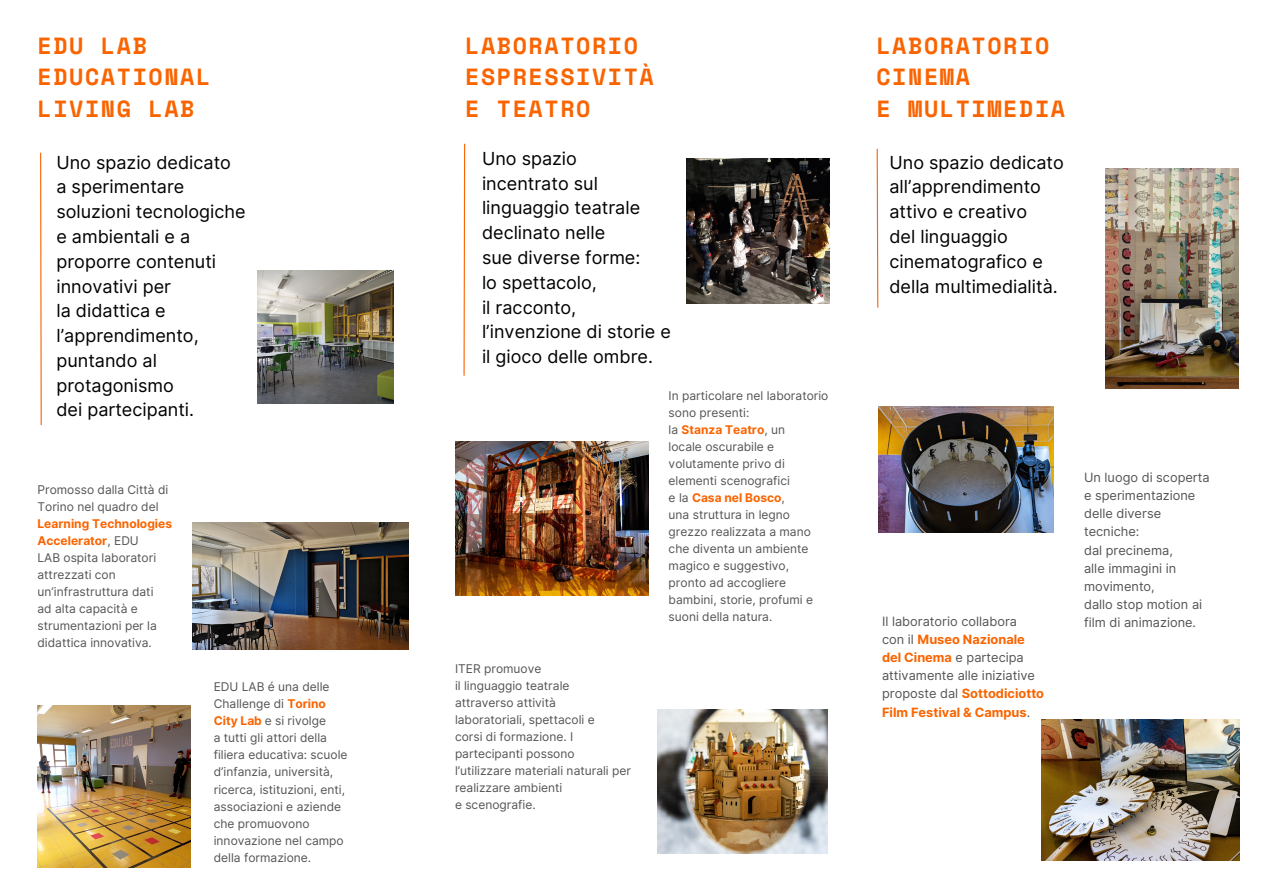
<style>
.page{position:relative;width:1263px;height:894px;background:#fff}
.page>*{position:absolute;margin:0;border:0;box-sizing:border-box;transform-origin:0 0}
.t1{font:700 23.25px "Space Mono";letter-spacing:.07em;color:#fa6400}
.t2{font:18px "Inter";color:#000}
.t3{font:12.75px "Inter";color:#545454}
.t4{font:700 12.75px "Inter";color:#fa6400}
.t5{font:12px/17px "Inter";color:#545454}
.t6{font:700 12px "Inter";color:#fa6400}
.s1{font-weight:400;color:#545454}
.s2{font-weight:700;color:#fa6400}
</style>
<div class="page">
<svg style="left:40px;top:152px;width:2px;height:274px"></svg>
<img style="left:257px;top:271px;width:136px;height:132px">
<img style="left:193px;top:522px;width:216px;height:127px">
<img style="left:38px;top:705px;width:152px;height:162px">
<svg style="left:463px;top:143px;width:3px;height:233px"></svg>
<img style="left:687px;top:158px;width:142px;height:145px">
<img style="left:455px;top:441px;width:193px;height:154px">
<img style="left:658px;top:709px;width:169px;height:144px">
<svg style="left:876px;top:148px;width:3px;height:160px"></svg>
<img style="left:1106px;top:169px;width:132px;height:219px">
<img style="left:878px;top:406px;width:176px;height:126px">
<img style="left:1041px;top:719px;width:198px;height:140px">
<p class="t1" style="left:38px;top:28px;width:111px">EDU LAB</p>
<p class="t1" style="left:38px;top:59px;width:174px">EDUCATIONAL</p>
<p class="t1" style="left:38px;top:91px;width:158px">LIVING LAB</p>
<p class="t2" style="left:56px;top:151px;width:176px">Uno spazio dedicato</p>
<p class="t2" style="left:56px;top:176px;width:129px">a sperimentare</p>
<p class="t2" style="left:56px;top:201px;width:191px">soluzioni tecnologiche</p>
<p class="t2" style="left:56px;top:226px;width:135px">e ambientali e a</p>
<p class="t2" style="left:56px;top:250px;width:161px">proporre contenuti</p>
<p class="t2" style="left:56px;top:275px;width:116px">innovativi per</p>
<p class="t2" style="left:56px;top:300px;width:111px">la didattica e</p>
<p class="t2" style="left:56px;top:324px;width:144px">l’apprendimento,</p>
<p class="t2" style="left:56px;top:349px;width:102px">puntando al</p>
<p class="t2" style="left:56px;top:374px;width:119px">protagonismo</p>
<p class="t2" style="left:56px;top:399px;width:139px">dei partecipanti.</p>
<p class="t5" style="left:38px;top:480px;width:132px">Promosso dalla Città di</p>
<p class="t5" style="left:38px;top:497px;width:122px">Torino nel quadro del</p>
<p class="t6" style="left:38px;top:516px;width:136px">Learning Technologies</p>
<p class="t6" style="left:38px;top:533px;width:103px">Accelerator<span class="s1">, EDU</span></p>
<p class="t5" style="left:38px;top:548px;width:120px">LAB ospita laboratori</p>
<p class="t5" style="left:38px;top:565px;width:80px">attrezzati con</p>
<p class="t5" style="left:38px;top:582px;width:117px">un’infrastruttura dati</p>
<p class="t5" style="left:38px;top:599px;width:102px">ad alta capacità e</p>
<p class="t5" style="left:38px;top:616px;width:121px">strumentazioni per la</p>
<p class="t5" style="left:38px;top:633px;width:116px">didattica innovativa.</p>
<p class="t5" style="left:214px;top:678px;width:117px">EDU LAB é una delle</p>
<p class="t5" style="left:214px;top:695px;width:114px">Challenge di <span class="s2">Torino</span></p>
<p class="t5" style="left:214px;top:712px;width:114px"><span class="s2">City Lab</span> e si rivolge</p>
<p class="t5" style="left:214px;top:729px;width:115px">a tutti gli attori della</p>
<p class="t5" style="left:214px;top:746px;width:135px">filiera educativa: scuole</p>
<p class="t5" style="left:214px;top:763px;width:121px">d’infanzia, università,</p>
<p class="t5" style="left:214px;top:780px;width:133px">ricerca, istituzioni, enti,</p>
<p class="t5" style="left:214px;top:797px;width:129px">associazioni e aziende</p>
<p class="t5" style="left:214px;top:814px;width:97px">che promuovono</p>
<p class="t5" style="left:214px;top:831px;width:131px">innovazione nel campo</p>
<p class="t5" style="left:214px;top:848px;width:99px">della formazione.</p>
<p class="t1" style="left:465px;top:28px;width:174px">LABORATORIO</p>
<p class="t1" style="left:465px;top:59px;width:190px">ESPRESSIVITÀ</p>
<p class="t1" style="left:465px;top:91px;width:127px">E TEATRO</p>
<p class="t2" style="left:482px;top:148px;width:96px">Uno spazio</p>
<p class="t2" style="left:482px;top:172px;width:117px">incentrato sul</p>
<p class="t2" style="left:482px;top:197px;width:160px">linguaggio teatrale</p>
<p class="t2" style="left:482px;top:222px;width:125px">declinato nelle</p>
<p class="t2" style="left:482px;top:246px;width:160px">sue diverse forme:</p>
<p class="t2" style="left:482px;top:271px;width:116px">lo spettacolo,</p>
<p class="t2" style="left:482px;top:296px;width:96px">il racconto,</p>
<p class="t2" style="left:482px;top:321px;width:190px">l’invenzione di storie e</p>
<p class="t2" style="left:482px;top:345px;width:173px">il gioco delle ombre.</p>
<p class="t5" style="left:669px;top:387px;width:161px">In particolare nel laboratorio sono presenti:</p>
<p class="t6" style="left:669px;top:422px;width:118px"><span class="s1">la</span> Stanza Teatro<span class="s1">, un</span></p>
<p class="t5" style="left:669px;top:438px;width:107px">locale oscurabile e</p>
<p class="t5" style="left:669px;top:455px;width:118px">volutamente privo di</p>
<p class="t5" style="left:669px;top:472px;width:123px">elementi scenografici</p>
<p class="t6" style="left:669px;top:490px;width:118px"><span class="s1">e la</span> Casa nel Bosco<span class="s1">,</span></p>
<p class="t5" style="left:669px;top:506px;width:123px">una struttura in legno</p>
<p class="t5" style="left:669px;top:523px;width:144px">grezzo realizzata a mano</p>
<p class="t5" style="left:669px;top:540px;width:141px">che diventa un ambiente</p>
<p class="t5" style="left:669px;top:557px;width:122px">magico e suggestivo,</p>
<p class="t5" style="left:669px;top:574px;width:146px">pronto ad accogliere bambini, storie, profumi e suoni della natura.</p>
<p class="t5" style="left:455px;top:659px;width:88px">ITER promuove</p>
<p class="t5" style="left:455px;top:676px;width:116px">il linguaggio teatrale</p>
<p class="t5" style="left:455px;top:693px;width:102px">attraverso attività</p>
<p class="t5" style="left:455px;top:710px;width:141px">laboratoriali, spettacoli e</p>
<p class="t5" style="left:455px;top:727px;width:178px">corsi di formazione. I partecipanti possono l’utilizzare materiali naturali per</p>
<p class="t5" style="left:455px;top:778px;width:109px">realizzare ambienti</p>
<p class="t5" style="left:455px;top:795px;width:82px">e scenografie.</p>
<p class="t1" style="left:876px;top:28px;width:174px">LABORATORIO</p>
<p class="t1" style="left:876px;top:59px;width:95px">CINEMA</p>
<p class="t1" style="left:876px;top:91px;width:190px">E MULTIMEDIA</p>
<p class="t2" style="left:889px;top:151px;width:176px">Uno spazio dedicato</p>
<p class="t2" style="left:889px;top:176px;width:153px">all’apprendimento</p>
<p class="t2" style="left:889px;top:201px;width:139px">attivo e creativo</p>
<p class="t2" style="left:889px;top:226px;width:120px">del linguaggio</p>
<p class="t2" style="left:889px;top:250px;width:155px">cinematografico e</p>
<p class="t2" style="left:889px;top:275px;width:170px">della multimedialità.</p>
<p class="t3" style="left:882px;top:613px;width:137px">Il laboratorio collabora</p>
<p class="t4" style="left:882px;top:631px;width:144px"><span class="s1">con il</span> Museo Nazionale</p>
<p class="t3" style="left:882px;top:649px;width:143px"><span class="s2">del Cinema</span> e partecipa</p>
<p class="t3" style="left:882px;top:667px;width:154px">attivamente alle iniziative</p>
<p class="t4" style="left:882px;top:686px;width:164px"><span class="s1">proposte dal</span> Sottodiciotto</p>
<p class="t4" style="left:882px;top:704px;width:150px">Film Festival &amp; Campus<span class="s1">.</span></p>
<p class="t3" style="left:1084px;top:469px;width:127px">Un luogo di scoperta</p>
<p class="t3" style="left:1084px;top:487px;width:113px">e sperimentazione</p>
<p class="t3" style="left:1084px;top:506px;width:79px">delle diverse</p>
<p class="t3" style="left:1084px;top:524px;width:57px">tecniche:</p>
<p class="t3" style="left:1084px;top:542px;width:90px">dal precinema,</p>
<p class="t3" style="left:1084px;top:560px;width:94px">alle immagini in</p>
<p class="t3" style="left:1084px;top:578px;width:72px">movimento,</p>
<p class="t3" style="left:1084px;top:596px;width:120px">dallo stop motion ai</p>
<p class="t3" style="left:1084px;top:614px;width:114px">film di animazione.</p>
</div>
